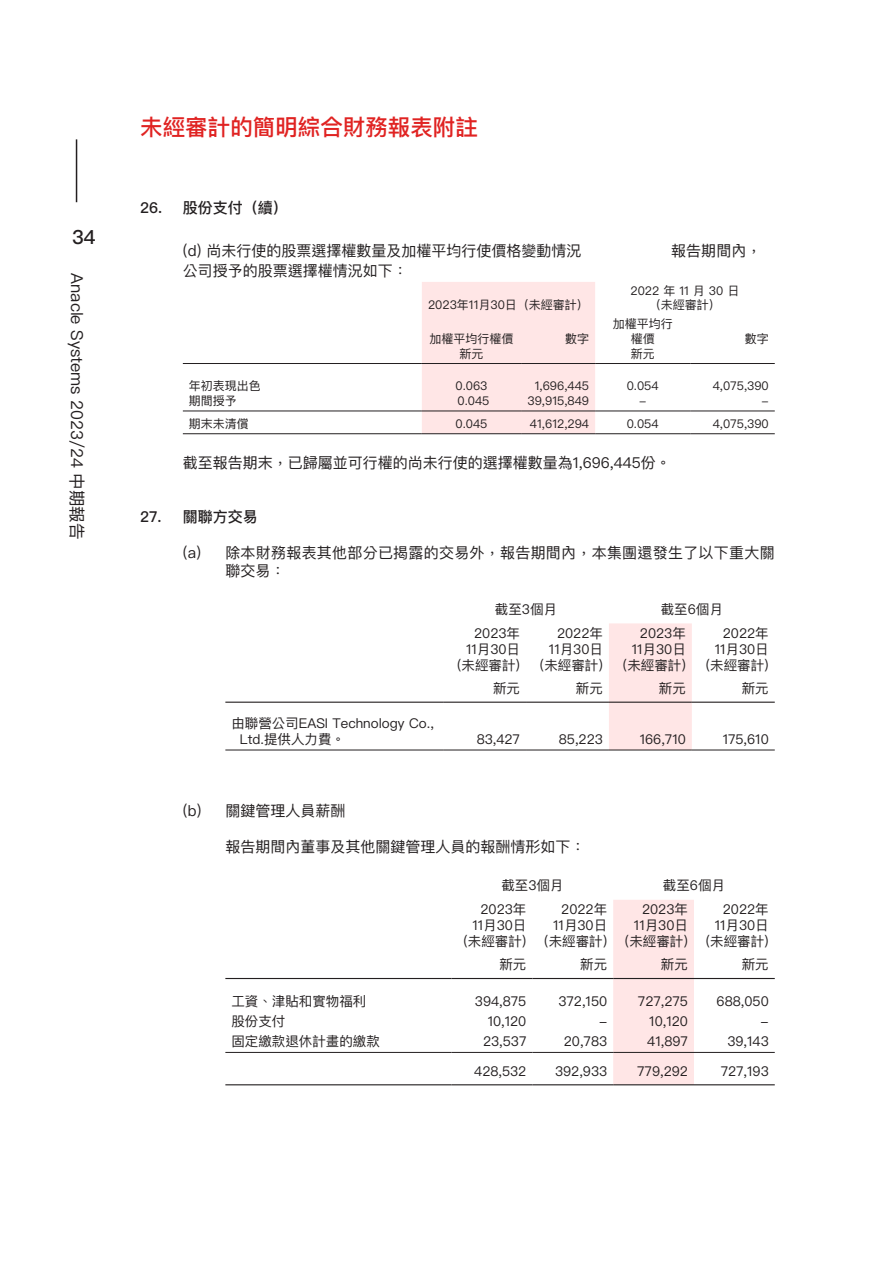
<style>
.page{position:relative;width:893px;height:1263px;background:#fff}
.page>*{position:absolute;margin:0;border:0;box-sizing:border-box;transform-origin:0 0}
.t1{font:500 22.5px "Ping Fang TC";color:#e02322}
.t2{font:500 19.5px "Ping Fang TC";color:#231f20}
.t3{font:16.5px "Ping Fang TC";color:#231f20}
.t4{font:15px "Ping Fang TC";color:#231f20}
.t5{font:15px/18px "Ping Fang TC";letter-spacing:.02em;color:#231f20}
.t6{font:500 15px "Ping Fang TC";color:#231f20}
.t7{font:13.5px/16.2px "Ping Fang TC";color:#231f20}
.t8{font:12px/14.4px "Ping Fang TC";color:#231f20;text-align:center}
</style>
<div class="page">
<hr style="left:76px;top:139px;width:1px;height:63px;background:#231f20">
<div style="left:422px;top:282px;width:173px;height:151px;background:#ffe6e6"></div>
<hr style="left:183px;top:363px;width:239px;height:1px;background:#231f20">
<hr style="left:422px;top:363px;width:99px;height:1px;background:#231f20">
<hr style="left:521px;top:363px;width:74px;height:1px;background:#231f20">
<hr style="left:595px;top:363px;width:95px;height:1px;background:#231f20">
<hr style="left:690px;top:363px;width:85px;height:1px;background:#231f20">
<hr style="left:183px;top:411px;width:239px;height:1px;background:#231f20">
<hr style="left:422px;top:411px;width:99px;height:1px;background:#231f20">
<hr style="left:521px;top:411px;width:74px;height:1px;background:#231f20">
<hr style="left:595px;top:411px;width:95px;height:1px;background:#231f20">
<hr style="left:690px;top:411px;width:85px;height:1px;background:#231f20">
<hr style="left:183px;top:433px;width:239px;height:1px;background:#231f20">
<hr style="left:422px;top:433px;width:99px;height:1px;background:#231f20">
<hr style="left:521px;top:433px;width:74px;height:1px;background:#231f20">
<hr style="left:595px;top:433px;width:95px;height:1px;background:#231f20">
<hr style="left:690px;top:433px;width:85px;height:1px;background:#231f20">
<div style="left:609px;top:623px;width:83px;height:127px;background:#ffe6e6"></div>
<hr style="left:225px;top:702px;width:218px;height:1px;background:#231f20">
<hr style="left:443px;top:702px;width:83px;height:1px;background:#231f20">
<hr style="left:526px;top:702px;width:83px;height:1px;background:#231f20">
<hr style="left:609px;top:702px;width:83px;height:1px;background:#231f20">
<hr style="left:692px;top:702px;width:83px;height:1px;background:#231f20">
<hr style="left:225px;top:750px;width:218px;height:1px;background:#231f20">
<hr style="left:443px;top:750px;width:83px;height:1px;background:#231f20">
<hr style="left:526px;top:750px;width:83px;height:1px;background:#231f20">
<hr style="left:609px;top:750px;width:83px;height:1px;background:#231f20">
<hr style="left:692px;top:750px;width:83px;height:1px;background:#231f20">
<div style="left:613px;top:900px;width:81px;height:184px;background:#ffe6e6"></div>
<hr style="left:225px;top:978px;width:227px;height:1px;background:#231f20">
<hr style="left:452px;top:978px;width:80px;height:1px;background:#231f20">
<hr style="left:532px;top:978px;width:81px;height:1px;background:#231f20">
<hr style="left:613px;top:978px;width:81px;height:1px;background:#231f20">
<hr style="left:694px;top:978px;width:81px;height:1px;background:#231f20">
<hr style="left:225px;top:1052px;width:227px;height:1px;background:#231f20">
<hr style="left:452px;top:1052px;width:80px;height:1px;background:#231f20">
<hr style="left:532px;top:1052px;width:81px;height:1px;background:#231f20">
<hr style="left:613px;top:1052px;width:81px;height:1px;background:#231f20">
<hr style="left:694px;top:1052px;width:81px;height:1px;background:#231f20">
<hr style="left:225px;top:1084px;width:227px;height:1px;background:#231f20">
<hr style="left:452px;top:1084px;width:80px;height:1px;background:#231f20">
<hr style="left:532px;top:1084px;width:81px;height:1px;background:#231f20">
<hr style="left:613px;top:1084px;width:81px;height:1px;background:#231f20">
<hr style="left:694px;top:1084px;width:81px;height:1px;background:#231f20">
<h2 class="t2" style="left:72px;top:225px;width:25px">34</h2>
<p class="t3" style="left:87px;top:273px;width:267px;rotate:90deg">Anacle Systems 2023/24 中期報告</p>
<p class="t1" style="left:140px;top:113px;width:339px">未經審計的簡明綜合財務報表附註</p>
<p class="t6" style="left:140px;top:199px;width:149px">26. 股份支付（續）</p>
<p class="t4" style="left:183px;top:242px;width:400px">(d) 尚未行使的股票選擇權數量及加權平均行使價格變動情況</p>
<p class="t4" style="left:671px;top:242px;width:91px">報告期間內，</p>
<p class="t4" style="left:183px;top:261px;width:227px">公司授予的股票選擇權情況如下：</p>
<p class="t8" style="left:428px;top:298px;width:162px">2023年11月30日（未經審計）</p>
<p class="t8" style="left:630px;top:283px;width:110px">2022 年 11 月 30 日</p>
<p class="t8" style="left:649px;top:298px;width:73px">（未經審計）</p>
<p class="t8" style="left:429px;top:331px;width:85px">加權平均行權價</p>
<p class="t8" style="left:565px;top:331px;width:25px">數字</p>
<p class="t8" style="left:613px;top:317px;width:61px">加權平均行權價</p>
<p class="t8" style="left:459px;top:346px;width:25px">新元</p>
<p class="t8" style="left:631px;top:346px;width:25px">新元</p>
<p class="t8" style="left:745px;top:331px;width:25px">數字</p>
<p class="t8" style="left:189px;top:378px;width:73px">年初表現出色</p>
<p class="t8" style="left:455px;top:378px;width:33px">0.063</p>
<p class="t8" style="left:535px;top:378px;width:56px">1,696,445</p>
<p class="t8" style="left:627px;top:378px;width:33px">0.054</p>
<p class="t8" style="left:713px;top:378px;width:58px">4,075,390</p>
<p class="t8" style="left:189px;top:393px;width:49px">期間授予</p>
<p class="t8" style="left:457px;top:393px;width:33px">0.045</p>
<p class="t8" style="left:528px;top:393px;width:63px">39,915,849</p>
<p class="t8" style="left:639px;top:393px;width:9px">-</p>
<p class="t8" style="left:761px;top:393px;width:9px">-</p>
<p class="t8" style="left:189px;top:416px;width:61px">期末未清償</p>
<p class="t8" style="left:455px;top:416px;width:33px">0.045</p>
<p class="t8" style="left:530px;top:416px;width:61px">41,612,294</p>
<p class="t8" style="left:627px;top:416px;width:33px">0.054</p>
<p class="t8" style="left:713px;top:416px;width:58px">4,075,390</p>
<p class="t4" style="left:183px;top:453px;width:489px">截至報告期末，已歸屬並可行權的尚未行使的選擇權數量為1,696,445份。</p>
<p class="t6" style="left:140px;top:507px;width:119px">27. 關聯方交易</p>
<p class="t5" style="left:225px;top:543px;width:551px;text-indent:-43px">(a) 除本財務報表其他部分已揭露的交易外，報告期間內，本集團還發生了以下重大關聯交易：</p>
<p class="t7" style="left:495px;top:601px;width:64px">截至3個月</p>
<p class="t7" style="left:661px;top:601px;width:64px">截至6個月</p>
<p class="t7" style="left:474px;top:624px;width:47px">2023年</p>
<p class="t7" style="left:466px;top:641px;width:56px">11月30日</p>
<p class="t7" style="left:557px;top:624px;width:47px">2022年</p>
<p class="t7" style="left:549px;top:641px;width:56px">11月30日</p>
<p class="t7" style="left:640px;top:624px;width:47px">2023年</p>
<p class="t7" style="left:632px;top:641px;width:56px">11月30日</p>
<p class="t7" style="left:723px;top:624px;width:47px">2022年</p>
<p class="t7" style="left:715px;top:641px;width:56px">11月30日</p>
<p class="t7" style="left:240px;top:715px;width:196px;text-indent:-9px">由聯營公司EASI Technology Co.,<br>Ltd.提供人力費。</p>
<p class="t7" style="left:457px;top:656px;width:64px">(未經審計)</p>
<p class="t7" style="left:540px;top:656px;width:64px">(未經審計)</p>
<p class="t7" style="left:623px;top:656px;width:64px">(未經審計)</p>
<p class="t7" style="left:706px;top:656px;width:64px">(未經審計)</p>
<p class="t7" style="left:493px;top:680px;width:28px">新元</p>
<p class="t7" style="left:576px;top:680px;width:28px">新元</p>
<p class="t7" style="left:659px;top:680px;width:28px">新元</p>
<p class="t7" style="left:742px;top:680px;width:28px">新元</p>
<p class="t7" style="left:477px;top:731px;width:45px">83,427</p>
<p class="t7" style="left:559px;top:731px;width:46px">85,223</p>
<p class="t7" style="left:640px;top:731px;width:48px">166,710</p>
<p class="t7" style="left:723px;top:731px;width:48px">175,610</p>
<p class="t4" style="left:183px;top:802px;width:164px">(b) 關鍵管理人員薪酬</p>
<p class="t4" style="left:225px;top:838px;width:362px">報告期間內董事及其他關鍵管理人員的報酬情形如下：</p>
<p class="t7" style="left:501px;top:877px;width:64px">截至3個月</p>
<p class="t7" style="left:663px;top:877px;width:64px">截至6個月</p>
<p class="t7" style="left:480px;top:901px;width:47px">2023年</p>
<p class="t7" style="left:472px;top:917px;width:56px">11月30日</p>
<p class="t7" style="left:561px;top:901px;width:47px">2022年</p>
<p class="t7" style="left:553px;top:917px;width:56px">11月30日</p>
<p class="t7" style="left:642px;top:901px;width:47px">2023年</p>
<p class="t7" style="left:634px;top:917px;width:56px">11月30日</p>
<p class="t7" style="left:723px;top:901px;width:47px">2022年</p>
<p class="t7" style="left:715px;top:917px;width:56px">11月30日</p>
<p class="t7" style="left:463px;top:933px;width:64px">(未經審計)</p>
<p class="t7" style="left:544px;top:933px;width:64px">(未經審計)</p>
<p class="t7" style="left:625px;top:933px;width:64px">(未經審計)</p>
<p class="t7" style="left:706px;top:933px;width:64px">(未經審計)</p>
<p class="t7" style="left:499px;top:956px;width:28px">新元</p>
<p class="t7" style="left:580px;top:956px;width:28px">新元</p>
<p class="t7" style="left:661px;top:956px;width:28px">新元</p>
<p class="t7" style="left:742px;top:956px;width:28px">新元</p>
<p class="t7" style="left:231px;top:993px;width:136px">工資、津貼和實物福利</p>
<p class="t7" style="left:475px;top:993px;width:53px">394,875</p>
<p class="t7" style="left:558px;top:993px;width:50px">372,150</p>
<p class="t7" style="left:638px;top:993px;width:52px">727,275</p>
<p class="t7" style="left:717px;top:993px;width:54px">688,050</p>
<p class="t7" style="left:231px;top:1013px;width:55px">股份支付</p>
<p class="t7" style="left:488px;top:1013px;width:40px">10,120</p>
<p class="t7" style="left:599px;top:1013px;width:10px">-</p>
<p class="t7" style="left:649px;top:1013px;width:40px">10,120</p>
<p class="t7" style="left:761px;top:1013px;width:10px">-</p>
<p class="t7" style="left:231px;top:1033px;width:150px">固定繳款退休計畫的繳款</p>
<p class="t7" style="left:483px;top:1033px;width:45px">23,537</p>
<p class="t7" style="left:564px;top:1033px;width:45px">20,783</p>
<p class="t7" style="left:647px;top:1033px;width:42px">41,897</p>
<p class="t7" style="left:727px;top:1033px;width:43px">39,143</p>
<p class="t7" style="left:474px;top:1062px;width:54px">428,532</p>
<p class="t7" style="left:555px;top:1062px;width:54px">392,933</p>
<p class="t7" style="left:637px;top:1062px;width:52px">779,292</p>
<p class="t7" style="left:721px;top:1062px;width:50px">727,193</p>
</div>
